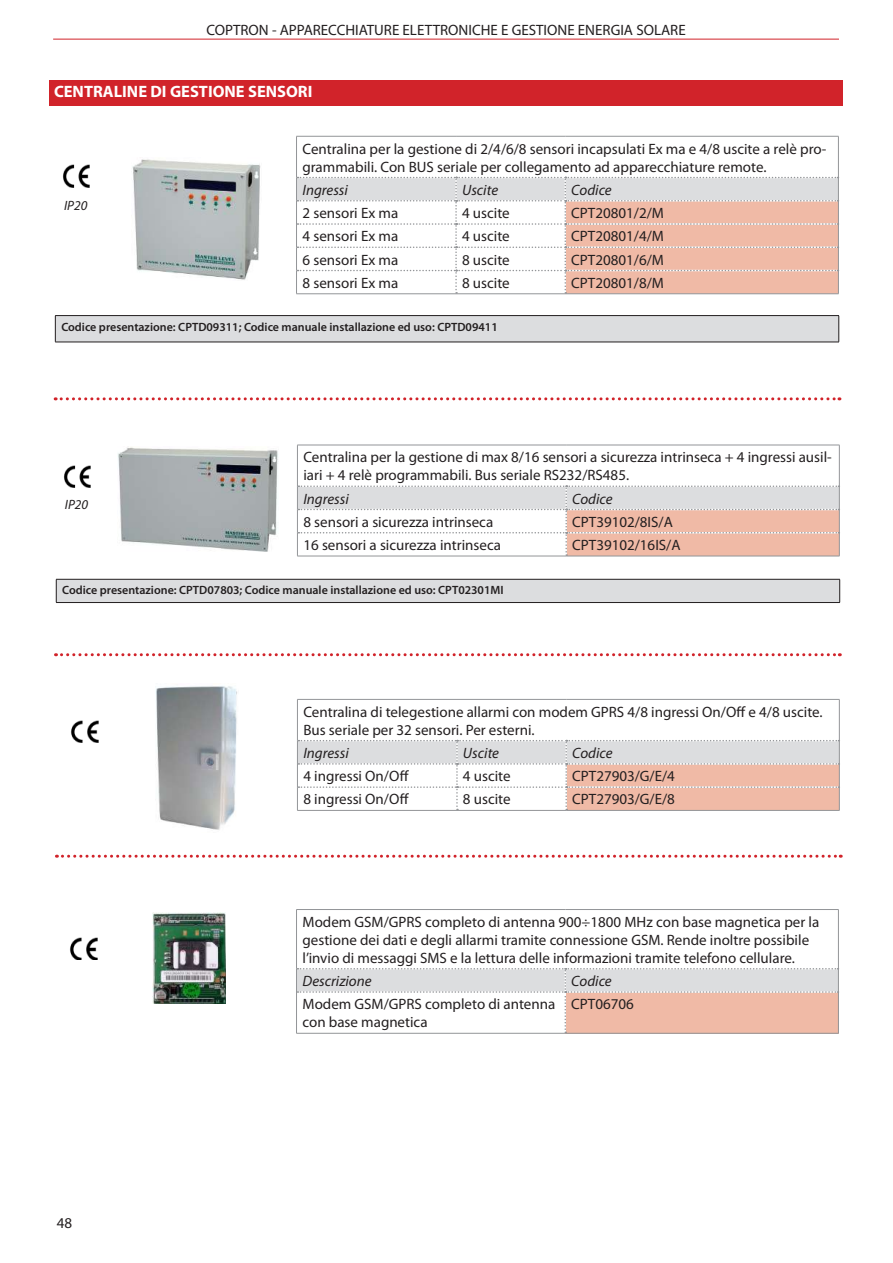
<style>
.page{position:relative;width:893px;height:1263px;background:#fff}
.page>*{position:absolute;margin:0;border:0;box-sizing:border-box;transform-origin:0 0}
.t1{font:700 16.5px "Myriad Pro";color:#fff}
.t2{font:15px/18px "Myriad Pro";color:#231f20}
.t3{font:italic 15px "Myriad Pro";color:#231f20}
.t4{font:italic 13.5px "Myriad Pro";color:#231f20}
.t5{font:600 12px "Myriad Pro";color:#231f20}
</style>
<div class="page">
<hr style="left:53px;top:39px;width:786px;height:1px;background:#d1232a">
<hr style="left:296px;top:136px;width:160px;height:1px;background:#939598">
<hr style="left:296px;top:136px;width:1px;height:42px;background:#939598">
<hr style="left:456px;top:136px;width:109px;height:1px;background:#939598">
<hr style="left:565px;top:136px;width:274px;height:1px;background:#939598">
<hr style="left:838px;top:136px;width:1px;height:42px;background:#939598">
<svg style="left:296px;top:177px;width:543px;height:117px"></svg>
<div style="left:50px;top:81px;width:793px;height:25px;background:#d1232a"></div>
<div style="left:55px;top:316px;width:784px;height:26px;background:#dcdddf"></div>
<hr style="left:55px;top:315px;width:784px;height:1px;background:#231f20">
<svg style="left:55px;top:316px;width:1px;height:26px"></svg>
<svg style="left:838px;top:316px;width:1px;height:26px"></svg>
<hr style="left:55px;top:342px;width:784px;height:1px;background:#231f20">
<img style="left:63px;top:165px;width:27px;height:22px">
<hr style="left:297px;top:556px;width:269px;height:1px;background:#939598">
<hr style="left:566px;top:556px;width:273px;height:1px;background:#939598">
<hr style="left:297px;top:445px;width:269px;height:1px;background:#939598">
<hr style="left:297px;top:445px;width:1px;height:41px;background:#939598">
<hr style="left:566px;top:445px;width:273px;height:1px;background:#939598">
<hr style="left:839px;top:445px;width:1px;height:41px;background:#939598">
<svg style="left:297px;top:485px;width:543px;height:71px"></svg>
<img style="left:64px;top:465px;width:27px;height:23px">
<div style="left:56px;top:579px;width:784px;height:23px;background:#dcdddf"></div>
<hr style="left:56px;top:579px;width:784px;height:1px;background:#231f20">
<svg style="left:56px;top:579px;width:1px;height:23px"></svg>
<svg style="left:839px;top:579px;width:1px;height:23px"></svg>
<hr style="left:56px;top:602px;width:784px;height:1px;background:#231f20">
<hr style="left:297px;top:810px;width:160px;height:1px;background:#939598">
<hr style="left:457px;top:810px;width:109px;height:1px;background:#939598">
<hr style="left:566px;top:810px;width:273px;height:1px;background:#939598">
<hr style="left:297px;top:699px;width:160px;height:1px;background:#939598">
<hr style="left:297px;top:700px;width:1px;height:41px;background:#939598">
<hr style="left:457px;top:699px;width:109px;height:1px;background:#939598">
<hr style="left:566px;top:699px;width:273px;height:1px;background:#939598">
<hr style="left:839px;top:700px;width:1px;height:41px;background:#939598">
<svg style="left:297px;top:740px;width:543px;height:70px"></svg>
<hr style="left:296px;top:1033px;width:269px;height:1px;background:#939598">
<hr style="left:565px;top:1033px;width:274px;height:1px;background:#939598">
<hr style="left:296px;top:909px;width:269px;height:1px;background:#939598">
<hr style="left:296px;top:910px;width:1px;height:59px;background:#939598">
<hr style="left:565px;top:909px;width:274px;height:1px;background:#939598">
<hr style="left:838px;top:910px;width:1px;height:59px;background:#939598">
<svg style="left:296px;top:968px;width:543px;height:65px"></svg>
<img style="left:71px;top:720px;width:27px;height:22px">
<img style="left:70px;top:938px;width:27px;height:22px">
<img style="left:132px;top:159px;width:129px;height:121px">
<img style="left:118px;top:447px;width:160px;height:105px">
<img style="left:156px;top:686px;width:81px;height:144px">
<img style="left:153px;top:913px;width:72px;height:91px">
<svg style="left:55px;top:397px;width:785px;height:3px"></svg>
<svg style="left:56px;top:653px;width:784px;height:3px"></svg>
<svg style="left:56px;top:855px;width:785px;height:3px"></svg>
<p class="t2" style="left:206px;top:21px;width:481px">COPTRON - APPARECCHIATURE ELETTRONICHE E GESTIONE ENERGIA SOLARE</p>
<p class="t1" style="left:54px;top:81px;width:260px">CENTRALINE DI GESTIONE SENSORI</p>
<p class="t4" style="left:64px;top:197px;width:25px">IP20</p>
<p class="t2" style="left:302px;top:139px;width:525px">Centralina per la gestione di 2/4/6/8 sensori incapsulati Ex ma e 4/8 uscite a relè pro&shy;grammabili. Con BUS seriale per collegamento ad apparecchiature remote.</p>
<p class="t3" style="left:302px;top:180px;width:47px">Ingressi</p>
<p class="t3" style="left:462px;top:180px;width:38px">Uscite</p>
<p class="t3" style="left:571px;top:180px;width:42px">Codice</p>
<p class="t2" style="left:302px;top:204px;width:97px">2 sensori Ex ma</p>
<p class="t2" style="left:462px;top:204px;width:49px">4 uscite</p>
<p class="t2" style="left:571px;top:204px;width:94px">CPT20801/2/M</p>
<p class="t2" style="left:302px;top:227px;width:97px">4 sensori Ex ma</p>
<p class="t2" style="left:462px;top:227px;width:49px">4 uscite</p>
<p class="t2" style="left:571px;top:227px;width:94px">CPT20801/4/M</p>
<p class="t2" style="left:302px;top:250px;width:97px">6 sensori Ex ma</p>
<p class="t2" style="left:462px;top:250px;width:49px">8 uscite</p>
<p class="t2" style="left:571px;top:250px;width:94px">CPT20801/6/M</p>
<p class="t2" style="left:302px;top:273px;width:97px">8 sensori Ex ma</p>
<p class="t2" style="left:462px;top:273px;width:49px">8 uscite</p>
<p class="t2" style="left:571px;top:273px;width:94px">CPT20801/8/M</p>
<p class="t5" style="left:61px;top:319px;width:438px">Codice presentazione: CPTD09311; Codice manuale installazione ed uso: CPTD09411</p>
<p class="t4" style="left:65px;top:497px;width:25px">IP20</p>
<p class="t2" style="left:303px;top:448px;width:530px">Centralina per la gestione di max 8/16 sensori a sicurezza intrinseca + 4 ingressi ausil&shy;iari + 4 relè programmabili. Bus seriale RS232/RS485.</p>
<p class="t3" style="left:303px;top:489px;width:47px">Ingressi</p>
<p class="t3" style="left:572px;top:489px;width:42px">Codice</p>
<p class="t2" style="left:303px;top:512px;width:191px">8 sensori a sicurezza intrinseca</p>
<p class="t2" style="left:572px;top:512px;width:102px">CPT39102/8IS/A</p>
<p class="t2" style="left:303px;top:536px;width:199px">16 sensori a sicurezza intrinseca</p>
<p class="t2" style="left:572px;top:536px;width:110px">CPT39102/16IS/A</p>
<p class="t5" style="left:62px;top:583px;width:443px">Codice presentazione: CPTD07803; Codice manuale installazione ed uso: CPT02301MI</p>
<p class="t2" style="left:303px;top:702px;width:521px">Centralina di telegestione allarmi con modem GPRS 4/8 ingressi On/Off e 4/8 uscite.<br>Bus seriale per 32 sensori. Per esterni.</p>
<p class="t3" style="left:303px;top:744px;width:47px">Ingressi</p>
<p class="t3" style="left:463px;top:744px;width:38px">Uscite</p>
<p class="t3" style="left:572px;top:744px;width:42px">Codice</p>
<p class="t2" style="left:303px;top:767px;width:107px">4 ingressi On/Off</p>
<p class="t2" style="left:463px;top:767px;width:49px">4 uscite</p>
<p class="t2" style="left:572px;top:767px;width:104px">CPT27903/G/E/4</p>
<p class="t2" style="left:303px;top:790px;width:107px">8 ingressi On/Off</p>
<p class="t2" style="left:463px;top:790px;width:49px">8 uscite</p>
<p class="t2" style="left:572px;top:790px;width:104px">CPT27903/G/E/8</p>
<p class="t2" style="left:57px;top:1214px;width:17px">48</p>
<p class="t2" style="left:302px;top:912px;width:518px">Modem GSM/GPRS completo di antenna 900÷1800 MHz con base magnetica per la gestione dei dati e degli allarmi tramite connessione GSM. Rende inoltre possibile l’invio di messaggi SMS e la lettura delle informazioni tramite telefono cellulare.</p>
<p class="t3" style="left:302px;top:972px;width:71px">Descrizione</p>
<p class="t3" style="left:571px;top:972px;width:42px">Codice</p>
<p class="t2" style="left:302px;top:995px;width:254px">Modem GSM/GPRS completo di antenna con base magnetica</p>
<p class="t2" style="left:571px;top:995px;width:64px">CPT06706</p>
</div>
